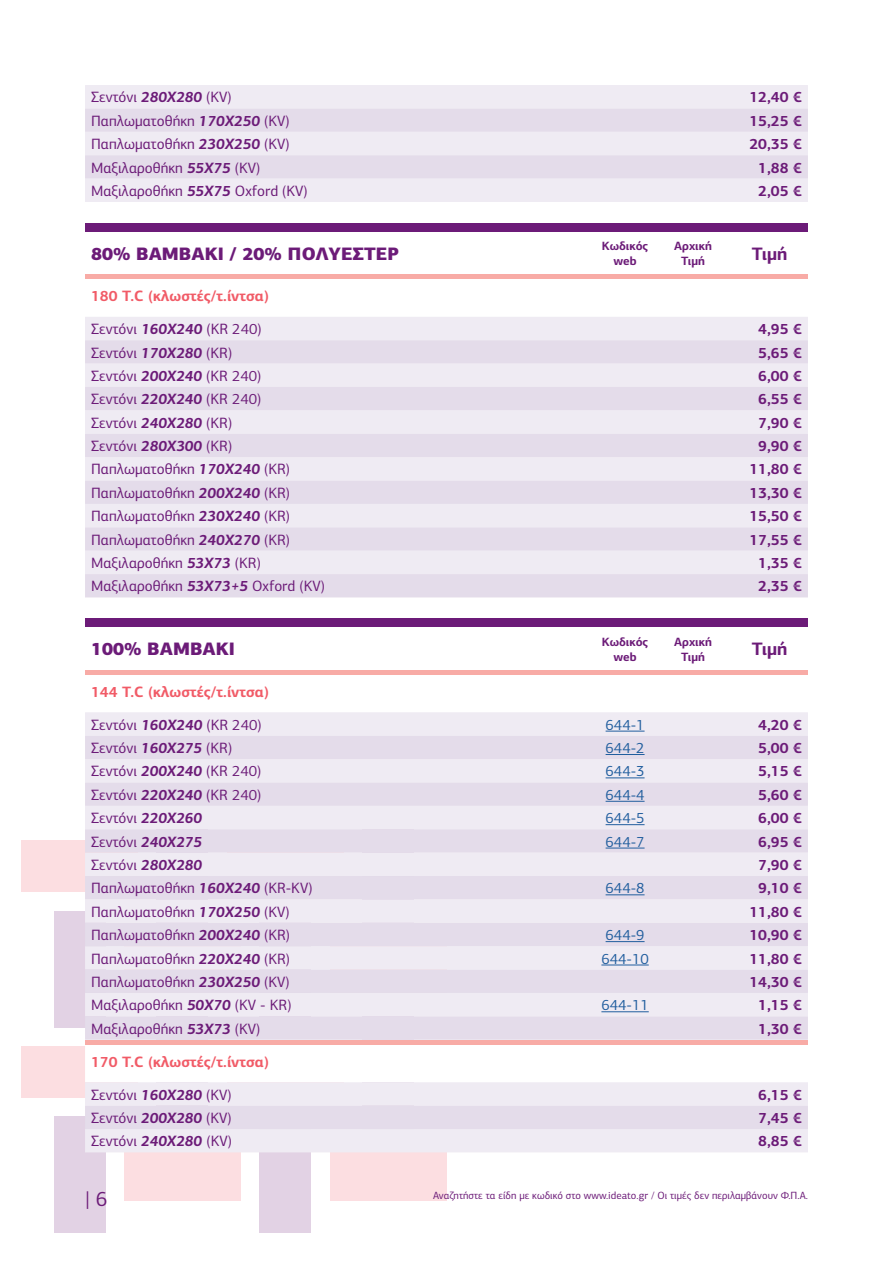
<style>
.page{position:relative;width:893px;height:1263px;background:#fff}
.page>*{position:absolute;margin:0;border:0;box-sizing:border-box;transform-origin:0 0}
.t1{font:21px "PF Centro Sans Pro";color:#6c1b78}
.t2{font:900 18px "PF Centro Sans Pro";color:#6c1b78}
.t3{font:700 18px "PF Centro Sans Pro";color:#6c1b78}
.t4{font:15px "PF Centro Sans Pro";color:#6c1b78}
.t5{font:700 15px "PF Centro Sans Pro";color:#6c1b78}
.t6{font:700 15px/33px "PF Centro Sans Pro";color:#f15b67}
.t7{font:15px "PF Centro Sans Pro";color:#215e9e}
.t8{font:700 12px/15px "PF Centro Sans Pro";color:#6c1b78;text-align:center}
.t9{font:10.5px "PF Centro Sans Pro";color:#6c1b78}
.s1{font-weight:700;font-style:italic}
.s2{font-weight:400;color:#6c1b78}
.s3{font-style:italic;color:#6c1b78}
</style>
<div class="page">
<div style="left:124px;top:1149px;width:117px;height:51px;background:#fcdee1"></div>
<div style="left:330px;top:1149px;width:116px;height:51px;background:#fcdee1"></div>
<div style="left:259px;top:1116px;width:52px;height:117px;background:#e2d2e4"></div>
<div style="left:21px;top:841px;width:117px;height:51px;background:#fcdee1"></div>
<div style="left:21px;top:1046px;width:117px;height:52px;background:#fcdee1"></div>
<div style="left:54px;top:911px;width:51px;height:117px;background:#e2d2e4"></div>
<div style="left:54px;top:1116px;width:51px;height:117px;background:#e2d2e4"></div>
<div style="left:85px;top:317px;width:723px;height:23px;background:#efebf3"></div>
<svg style="left:85px;top:340px;width:723px;height:257px;background:#e9e2ee"></svg>
<div style="left:85px;top:274px;width:723px;height:5px;background:#f8aba6"></div>
<div style="left:85px;top:223px;width:723px;height:9px;background:#6c1b78"></div>
<div style="left:85px;top:712px;width:723px;height:440px;background:#efebf3"></div>
<svg style="left:85px;top:736px;width:723px;height:393px;background:#ebe5ef"></svg>
<hr style="left:606px;top:731px;width:39px;height:1px;background:#215e9e">
<hr style="left:606px;top:754px;width:39px;height:1px;background:#215e9e">
<hr style="left:606px;top:777px;width:39px;height:1px;background:#215e9e">
<hr style="left:606px;top:801px;width:39px;height:1px;background:#215e9e">
<hr style="left:606px;top:824px;width:39px;height:1px;background:#215e9e">
<hr style="left:606px;top:848px;width:39px;height:1px;background:#215e9e">
<hr style="left:606px;top:894px;width:39px;height:1px;background:#215e9e">
<hr style="left:606px;top:941px;width:39px;height:1px;background:#215e9e">
<hr style="left:601px;top:965px;width:48px;height:1px;background:#215e9e">
<hr style="left:601px;top:1011px;width:48px;height:1px;background:#215e9e">
<hr style="left:85px;top:670px;width:723px;height:4px;background:#f8aba6">
<div style="left:85px;top:619px;width:723px;height:8px;background:#6c1b78"></div>
<div style="left:85px;top:85px;width:723px;height:117px;background:#efebf3"></div>
<svg style="left:85px;top:108px;width:723px;height:71px;background:#e7e1ed"></svg>
<div style="left:85px;top:1040px;width:723px;height:5px;background:#f8aba6"></div>
<p class="t4" style="left:91px;top:88px;width:142px">Σεντόνι <span class="s1">280Χ280</span> (KV)</p>
<p class="t5" style="left:749px;top:88px;width:54px">12,40 €</p>
<p class="t4" style="left:91px;top:112px;width:200px">Παπλωματοθήκη <span class="s1">170Χ250</span> (KV)</p>
<p class="t5" style="left:749px;top:111px;width:54px">15,25 €</p>
<p class="t4" style="left:91px;top:135px;width:200px">Παπλωματοθήκη <span class="s1">230Χ250</span> (KV)</p>
<p class="t5" style="left:749px;top:134px;width:54px">20,35 €</p>
<p class="t4" style="left:91px;top:158px;width:171px">Μαξιλαροθήκη <span class="s1">55Χ75</span> (KV)</p>
<p class="t5" style="left:758px;top:158px;width:45px">1,88 €</p>
<p class="t4" style="left:91px;top:182px;width:218px">Μαξιλαροθήκη <span class="s1">55Χ75</span> Oxford (KV)</p>
<p class="t5" style="left:758px;top:181px;width:45px">2,05 €</p>
<p class="t2" style="left:91px;top:242px;width:309px">80% ΒΑΜΒΑΚΙ / 20% ΠΟΛΥΕΣΤΕΡ</p>
<p class="t8" style="left:602px;top:238px;width:48px">Κωδικός web</p>
<p class="t8" style="left:674px;top:238px;width:39px">Αρχική<br>Τιμή</p>
<p class="t3" style="left:752px;top:242px;width:37px">Τιμή</p>
<p class="t6" style="left:91px;top:279px;width:180px">180 Τ.C (κλωστές/τ.ίντσα)<br><span class="s2">Σεντόνι</span> <span class="s3">160Χ240</span> <span class="s2">(KR 240)</span></p>
<p class="t5" style="left:758px;top:319px;width:45px">4,95 €</p>
<p class="t4" style="left:91px;top:343px;width:143px">Σεντόνι <span class="s1">170Χ280</span> (KR)</p>
<p class="t5" style="left:758px;top:343px;width:45px">5,65 €</p>
<p class="t4" style="left:91px;top:367px;width:172px">Σεντόνι <span class="s1">200Χ240</span> (KR 240)</p>
<p class="t5" style="left:758px;top:366px;width:45px">6,00 €</p>
<p class="t4" style="left:91px;top:390px;width:172px">Σεντόνι <span class="s1">220Χ240</span> (KR 240)</p>
<p class="t5" style="left:758px;top:390px;width:45px">6,55 €</p>
<p class="t4" style="left:91px;top:414px;width:143px">Σεντόνι <span class="s1">240Χ280</span> (KR)</p>
<p class="t5" style="left:758px;top:413px;width:45px">7,90 €</p>
<p class="t4" style="left:91px;top:437px;width:143px">Σεντόνι <span class="s1">280Χ300</span> (KR)</p>
<p class="t5" style="left:758px;top:436px;width:45px">9,90 €</p>
<p class="t4" style="left:91px;top:460px;width:201px">Παπλωματοθήκη <span class="s1">170Χ240</span> (KR)</p>
<p class="t5" style="left:749px;top:460px;width:54px">11,80 €</p>
<p class="t4" style="left:91px;top:484px;width:201px">Παπλωματοθήκη <span class="s1">200Χ240</span> (KR)</p>
<p class="t5" style="left:749px;top:483px;width:54px">13,30 €</p>
<p class="t4" style="left:91px;top:507px;width:201px">Παπλωματοθήκη <span class="s1">230Χ240</span> (KR)</p>
<p class="t5" style="left:749px;top:507px;width:54px">15,50 €</p>
<p class="t4" style="left:91px;top:530px;width:201px">Παπλωματοθήκη <span class="s1">240Χ270</span> (KR)</p>
<p class="t5" style="left:749px;top:530px;width:54px">17,55 €</p>
<p class="t4" style="left:91px;top:554px;width:171px">Μαξιλαροθήκη <span class="s1">53Χ73</span> (KR)</p>
<p class="t5" style="left:758px;top:553px;width:45px">1,35 €</p>
<p class="t4" style="left:91px;top:577px;width:235px">Μαξιλαροθήκη <span class="s1">53Χ73+5</span> Oxford (KV)</p>
<p class="t5" style="left:758px;top:577px;width:45px">2,35 €</p>
<p class="t2" style="left:91px;top:637px;width:146px">100% ΒΑΜΒΑΚΙ</p>
<p class="t8" style="left:602px;top:634px;width:48px">Κωδικός web</p>
<p class="t8" style="left:674px;top:634px;width:39px">Αρχική<br>Τιμή</p>
<p class="t3" style="left:752px;top:638px;width:37px">Τιμή</p>
<p class="t6" style="left:91px;top:675px;width:180px">144 Τ.C (κλωστές/τ.ίντσα)<br><span class="s2">Σεντόνι</span> <span class="s3">160Χ240</span> <span class="s2">(KR 240)</span></p>
<p class="t7" style="left:606px;top:715px;width:40px">644-1</p>
<p class="t5" style="left:758px;top:715px;width:45px">4,20 €</p>
<p class="t4" style="left:91px;top:739px;width:143px">Σεντόνι <span class="s1">160Χ275</span> (KR)</p>
<p class="t7" style="left:606px;top:739px;width:40px">644-2</p>
<p class="t5" style="left:758px;top:738px;width:45px">5,00 €</p>
<p class="t4" style="left:91px;top:762px;width:172px">Σεντόνι <span class="s1">200Χ240</span> (KR 240)</p>
<p class="t7" style="left:606px;top:762px;width:40px">644-3</p>
<p class="t5" style="left:758px;top:762px;width:45px">5,15 €</p>
<p class="t4" style="left:91px;top:786px;width:172px">Σεντόνι <span class="s1">220Χ240</span> (KR 240)</p>
<p class="t7" style="left:606px;top:786px;width:40px">644-4</p>
<p class="t5" style="left:758px;top:785px;width:45px">5,60 €</p>
<p class="t4" style="left:91px;top:809px;width:113px">Σεντόνι <span class="s1">220Χ260</span></p>
<p class="t7" style="left:606px;top:809px;width:40px">644-5</p>
<p class="t5" style="left:758px;top:808px;width:45px">6,00 €</p>
<p class="t4" style="left:91px;top:832px;width:113px">Σεντόνι <span class="s1">240Χ275</span></p>
<p class="t7" style="left:606px;top:832px;width:40px">644-7</p>
<p class="t5" style="left:758px;top:832px;width:45px">6,95 €</p>
<p class="t4" style="left:91px;top:856px;width:113px">Σεντόνι <span class="s1">280Χ280</span></p>
<p class="t5" style="left:758px;top:855px;width:45px">7,90 €</p>
<p class="t4" style="left:91px;top:879px;width:223px">Παπλωματοθήκη <span class="s1">160Χ240</span> (KR-KV)</p>
<p class="t7" style="left:606px;top:879px;width:40px">644-8</p>
<p class="t5" style="left:758px;top:879px;width:45px">9,10 €</p>
<p class="t4" style="left:91px;top:902px;width:200px">Παπλωματοθήκη <span class="s1">170Χ250</span> (KV)</p>
<p class="t5" style="left:749px;top:902px;width:54px">11,80 €</p>
<p class="t4" style="left:91px;top:926px;width:201px">Παπλωματοθήκη <span class="s1">200Χ240</span> (KR)</p>
<p class="t7" style="left:606px;top:926px;width:40px">644-9</p>
<p class="t5" style="left:749px;top:925px;width:54px">10,90 €</p>
<p class="t4" style="left:91px;top:949px;width:201px">Παπλωματοθήκη <span class="s1">220Χ240</span> (KR)</p>
<p class="t7" style="left:601px;top:949px;width:49px">644-10</p>
<p class="t5" style="left:749px;top:949px;width:54px">11,80 €</p>
<p class="t4" style="left:91px;top:973px;width:200px">Παπλωματοθήκη <span class="s1">230Χ250</span> (KV)</p>
<p class="t5" style="left:749px;top:972px;width:54px">14,30 €</p>
<p class="t4" style="left:91px;top:996px;width:202px">Μαξιλαροθήκη <span class="s1">50Χ70</span> (KV - KR)</p>
<p class="t7" style="left:601px;top:996px;width:49px">644-11</p>
<p class="t5" style="left:758px;top:996px;width:45px">1,15 €</p>
<p class="t4" style="left:91px;top:1019px;width:171px">Μαξιλαροθήκη <span class="s1">53Χ73</span> (KV)</p>
<p class="t5" style="left:758px;top:1019px;width:45px">1,30 €</p>
<p class="t6" style="left:91px;top:1045px;width:180px">170 Τ.C (κλωστές/τ.ίντσα)<br><span class="s2">Σεντόνι</span> <span class="s3">160Χ280</span> <span class="s2">(KV)</span></p>
<p class="t5" style="left:758px;top:1085px;width:45px">6,15 €</p>
<p class="t4" style="left:91px;top:1109px;width:142px">Σεντόνι <span class="s1">200Χ280</span> (KV)</p>
<p class="t5" style="left:758px;top:1108px;width:45px">7,45 €</p>
<p class="t4" style="left:91px;top:1132px;width:142px">Σεντόνι <span class="s1">240Χ280</span> (KV)</p>
<p class="t5" style="left:758px;top:1132px;width:45px">8,85 €</p>
<h1 class="t1" style="left:85px;top:1187px;width:24px">| 6</h1>
<p class="t9" style="left:433px;top:1189px;width:376px">Αναζητήστε τα είδη με κωδικό στο www.ideato.gr / Οι τιμές δεν περιλαμβάνουν Φ.Π.Α.</p>
</div>
